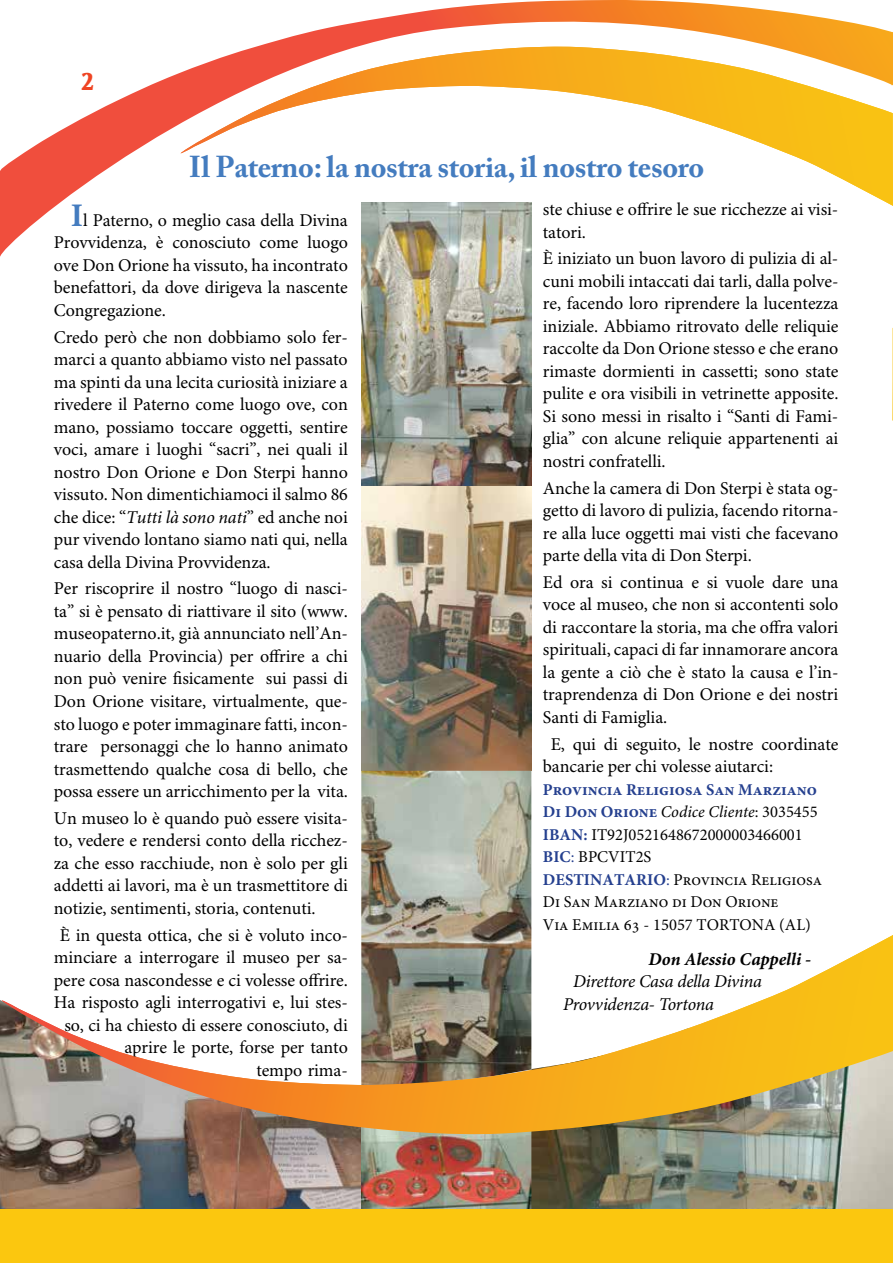
<style>
.page{position:relative;width:893px;height:1263px;background:#fff}
.page>*{position:absolute;margin:0;border:0;box-sizing:border-box;transform-origin:0 0}
.t1{font:700 30px "Adobe Caslon Pro";letter-spacing:-.01em;color:#447cbf}
.t2{font:700 24px "Volkhov";color:#ef4423}
.t3{font:18px/22.5px "Minion Pro";letter-spacing:-.005em;color:#000;text-align:justify}
.t4{font:italic 18px/22.5px "Minion Pro";letter-spacing:-.015em;color:#000}
.t5{font:italic 700 18px "Minion Pro";letter-spacing:-.005em;color:#000}
.t6{font:16.5px/22.5px "Minion Pro";color:#000}
.s1{font-weight:700;font-size:33px;color:#447cbf}
.s2{font-style:italic}
.s3{font-weight:700;color:#25408f}
.s4{color:#25408f}
</style>
<div class="page">
<svg style="left:892px;top:328px;width:1px;height:93px"></svg>
<div style="left:0;top:1208px;width:893px;height:55px;background:#fbc70f"></div>
<svg style="left:0;top:0;width:893px;height:257px"></svg>
<svg style="left:177px;top:47px;width:716px;height:159px"></svg>
<img style="left:361px;top:202px;width:170px;height:1007px">
<img style="left:0;top:1135px;width:362px;height:74px">
<img style="left:531px;top:1135px;width:362px;height:74px">
<img style="left:0;top:935px;width:893px;height:200px">
<h2 class="t2" style="left:81px;top:67px;width:15px">2</h2>
<h1 class="t1" style="left:189px;top:150px;width:517px">Il Paterno: la nostra storia, il nostro tesoro</h1>
<p class="t3" style="left:54px;top:210px;width:296px;text-indent:17px"><span class="s1">I</span>l Paterno, o meglio casa della Divina Provvidenza, è conosciuto come luogo ove Don Orione ha vissuto, ha incontrato benefattori, da dove dirigeva la nascente Congregazione.</p>
<p class="t3" style="left:54px;top:326px;width:296px">Credo però che non dobbiamo solo fer&shy;marci a quanto abbiamo visto nel passato ma spinti da una lecita curiosità iniziare a rivedere il Paterno come luogo ove, con mano, possiamo toccare oggetti, sentire voci, amare i luoghi “sacri”, nei quali il nostro Don Orione e Don Sterpi hanno vissuto. Non dimentichiamoci il salmo 86 che dice: “<span class="s2">Tutti là sono nati</span>” ed anche noi pur vivendo lontano siamo nati qui, nella casa della Divina Provvidenza.</p>
<p class="t3" style="left:54px;top:578px;width:296px">Per riscoprire il nostro “luogo di nasci&shy;ta” si è pensato di riattivare il sito (www. museopaterno.it, già annunciato nell’An&shy;nuario della Provincia) per offrire a chi non può venire fisicamente sui passi di Don Orione visitare, virtualmente, que&shy;sto luogo e poter immaginare fatti, incon&shy;trare personaggi che lo hanno animato trasmettendo qualche cosa di bello, che possa essere un arricchimento per la vita.</p>
<p class="t3" style="left:54px;top:807px;width:296px">Un museo lo è quando può essere visita&shy;to, vedere e rendersi conto della ricchez&shy;za che esso racchiude, non è solo per gli addetti ai lavori, ma è un trasmettitore di notizie, sentimenti, storia, contenuti.</p>
<p class="t3" style="left:54px;top:924px;width:296px;text-align:right">È in questa ottica, che si è voluto inco&shy;minciare a interrogare il museo per sa&shy;pere cosa nascondesse e ci volesse offrire.<br>Ha risposto agli interrogativi e, lui stes&shy;so, ci ha chiesto di essere conosciuto, di aprire le porte, forse per tanto<br>tempo rima-</p>
<p class="t3" style="left:543px;top:199px;width:297px">ste chiuse e offrire le sue ricchezze ai visi&shy;tatori.</p>
<p class="t3" style="left:543px;top:248px;width:297px">È iniziato un buon lavoro di pulizia di al&shy;cuni mobili intaccati dai tarli, dalla polve&shy;re, facendo loro riprendere la lucentezza iniziale. Abbiamo ritrovato delle reliquie raccolte da Don Orione stesso e che erano rimaste dormienti in cassetti; sono state pulite e ora visibili in vetrinette apposite.<br>Si sono messi in risalto i “Santi di Fami&shy;glia” con alcune reliquie appartenenti ai nostri confratelli.</p>
<p class="t3" style="left:543px;top:477px;width:297px">Anche la camera di Don Sterpi è stata og&shy;getto di lavoro di pulizia, facendo ritorna&shy;re alla luce oggetti mai visti che facevano parte della vita di Don Sterpi.</p>
<p class="t3" style="left:543px;top:571px;width:297px">Ed ora si continua e si vuole dare una voce al museo, che non si accontenti solo di raccontare la storia, ma che offra valori spirituali, capaci di far innamorare ancora la gente a ciò che è stato la causa e l’in&shy;traprendenza di Don Orione e dei nostri Santi di Famiglia.</p>
<p class="t3" style="left:543px;top:733px;width:297px;text-indent:8px">E, qui di seguito, le nostre coordinate bancarie per chi volesse aiutarci:</p>
<p class="t6" style="left:543px;top:779px;width:281px"><span class="s3">Provincia Religiosa San Marziano<br>Di Don Orione</span> <span class="s2">Codice Cliente</span>: 3035455<br><span class="s3">IBAN:</span> IT92J0521648672000003466001<br><span class="s3">BIC</span><span class="s4">:</span> BPCVIT2S<br><span class="s3">DESTINATARIO</span><span class="s4">:</span> Provincia Religiosa<br>Di San Marziano di Don Orione<br>Via Emilia 63 - 15057 TORTONA (AL)</p>
<p class="t5" style="left:649px;top:948px;width:164px">Don Alessio Cappelli -</p>
<p class="t4" style="left:563px;top:971px;width:200px;text-indent:10px">Direttore Casa della Divina<br>Provvidenza- Tortona</p>
</div>
